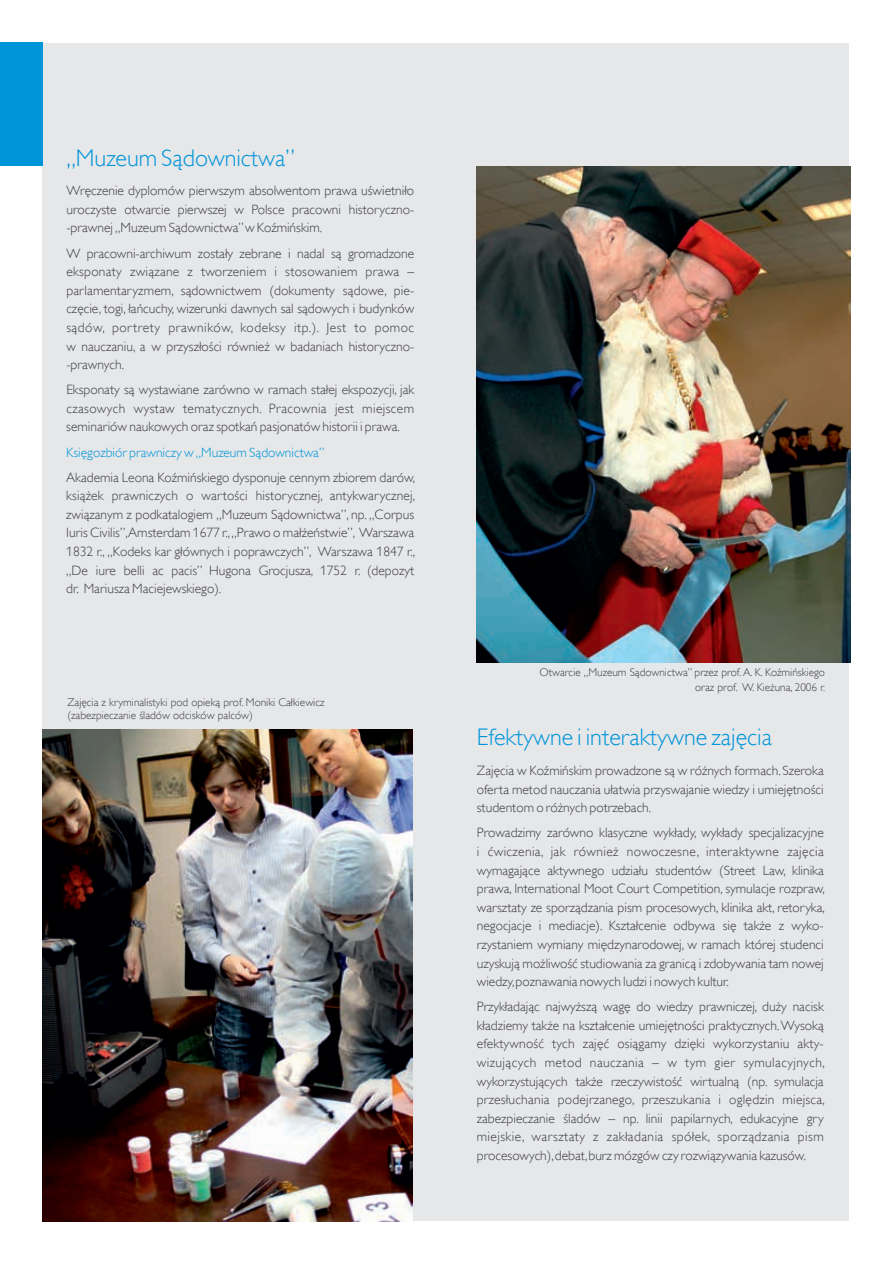
<style>
.page{position:relative;width:893px;height:1263px;background:#fff}
.page>*{position:absolute;margin:0;border:0;box-sizing:border-box;transform-origin:0 0}
.t1{font:300 24px "Gill Sans Alt One";color:#0095d9}
.t2{font:300 13.5px/18.6px "Gill Sans Alt One";color:#3e3e3f;text-align:justify}
.t3{font:300 13.5px "Gill Sans Alt One";color:#0095d9}
.t4{font:300 11.25px/12.5px "Gill Sans Alt One";color:#3e3e3f}
</style>
<div class="page">
<div style="left:43px;top:43px;width:806px;height:1177px;background:#e6e7e9"></div>
<img style="left:476px;top:166px;width:374px;height:497px">
<img style="left:42px;top:729px;width:371px;height:492px">
<div style="left:0;top:42px;width:43px;height:124px;background:#0095d9"></div>
<h1 class="t1" style="left:66px;top:142px;width:230px">„Muzeum Sądownictwa”</h1>
<p class="t2" style="left:66px;top:182px;width:349px">Wręczenie dyplomów pierwszym absolwentom prawa uświetniło uroczyste otwarcie pierwszej w Polsce pracowni historyczno--prawnej „Muzeum Sądownictwa” w Koźmińskim.</p>
<p class="t2" style="left:66px;top:244px;width:349px">W pracowni-archiwum zostały zebrane i nadal są gromadzone eksponaty związane z tworzeniem i stosowaniem prawa – parlamentaryzmem, sądownictwem (dokumenty sądowe, pie&shy;częcie, togi, łańcuchy, wizerunki dawnych sal sądowych i budynków sądów, portrety prawników, kodeksy itp.). Jest to pomoc w nauczaniu, a w przyszłości również w badaniach historyczno--prawnych.</p>
<p class="t2" style="left:66px;top:380px;width:349px">Eksponaty są wystawiane zarówno w ramach stałej ekspozycji, jak czasowych wystaw tematycznych. Pracownia jest miejscem seminariów naukowych oraz spotkań pasjonatów historii i prawa.</p>
<p class="t3" style="left:66px;top:443px;width:260px">Księgozbiór prawniczy w „Muzeum Sądownictwa”</p>
<p class="t2" style="left:66px;top:468px;width:350px">Akademia Leona Koźmińskiego dysponuje cennym zbiorem darów, książek prawniczych o wartości historycznej, antykwarycznej, związanym z podkatalogiem „Muzeum Sądownictwa”, np. „Corpus Iuris Civilis”,Amsterdam 1677 r., „Prawo o małżeństwie”, Warszawa 1832 r., „Kodeks kar głównych i poprawczych”, Warszawa 1847 r., „De iure belli ac pacis” Hugona Grocjusza, 1752 r. (depozyt dr. Mariusza Maciejewskiego).</p>
<p class="t4" style="left:67px;top:696px;width:259px">Zajęcia z kryminalistyki pod opieką prof. Moniki Całkiewicz (zabezpieczanie śladów odcisków palców)</p>
<p class="t4" style="left:539px;top:664px;width:287px;line-height:15.5px;text-align:right">Otwarcie „Muzeum Sądownictwa” przez prof. A. K. Koźmińskiego oraz prof. W. Kieżuna, 2006 r.</p>
<h1 class="t1" style="left:477px;top:721px;width:297px">Efektywne i interaktywne zajęcia</h1>
<p class="t2" style="left:477px;top:761px;width:348px">Zajęcia w Koźmińskim prowadzone są w różnych formach. Szeroka oferta metod nauczania ułatwia przyswajanie wiedzy i umiejętności studentom o różnych potrzebach.</p>
<p class="t2" style="left:477px;top:824px;width:350px">Prowadzimy zarówno klasyczne wykłady, wykłady specjalizacyjne i ćwiczenia, jak również nowoczesne, interaktywne zajęcia wymagające aktywnego udziału studentów (Street Law, klinika prawa, International Moot Court Competition, symulacje rozpraw, warsztaty ze sporządzania pism procesowych, klinika akt, retoryka, negocjacje i mediacje). Kształcenie odbywa się także z wyko&shy;rzystaniem wymiany międzynarodowej, w ramach której studenci uzyskują możliwość studiowania za granicą i zdobywania tam nowej wiedzy, poznawania nowych ludzi i nowych kultur.</p>
<p class="t2" style="left:477px;top:997px;width:350px">Przykładając najwyższą wagę do wiedzy prawniczej, duży nacisk kładziemy także na kształcenie umiejętności praktycznych. Wysoką efektywność tych zajęć osiągamy dzięki wykorzystaniu akty&shy;wizujących metod nauczania – w tym gier symulacyjnych, wykorzystujących także rzeczywistość wirtualną (np. symulacja przesłuchania podejrzanego, przeszukania i oględzin miejsca, zabezpieczanie śladów – np. linii papilarnych, edukacyjne gry miejskie, warsztaty z zakładania spółek, sporządzania pism procesowych), debat, burz mózgów czy rozwiązywania kazusów.</p>
</div>
